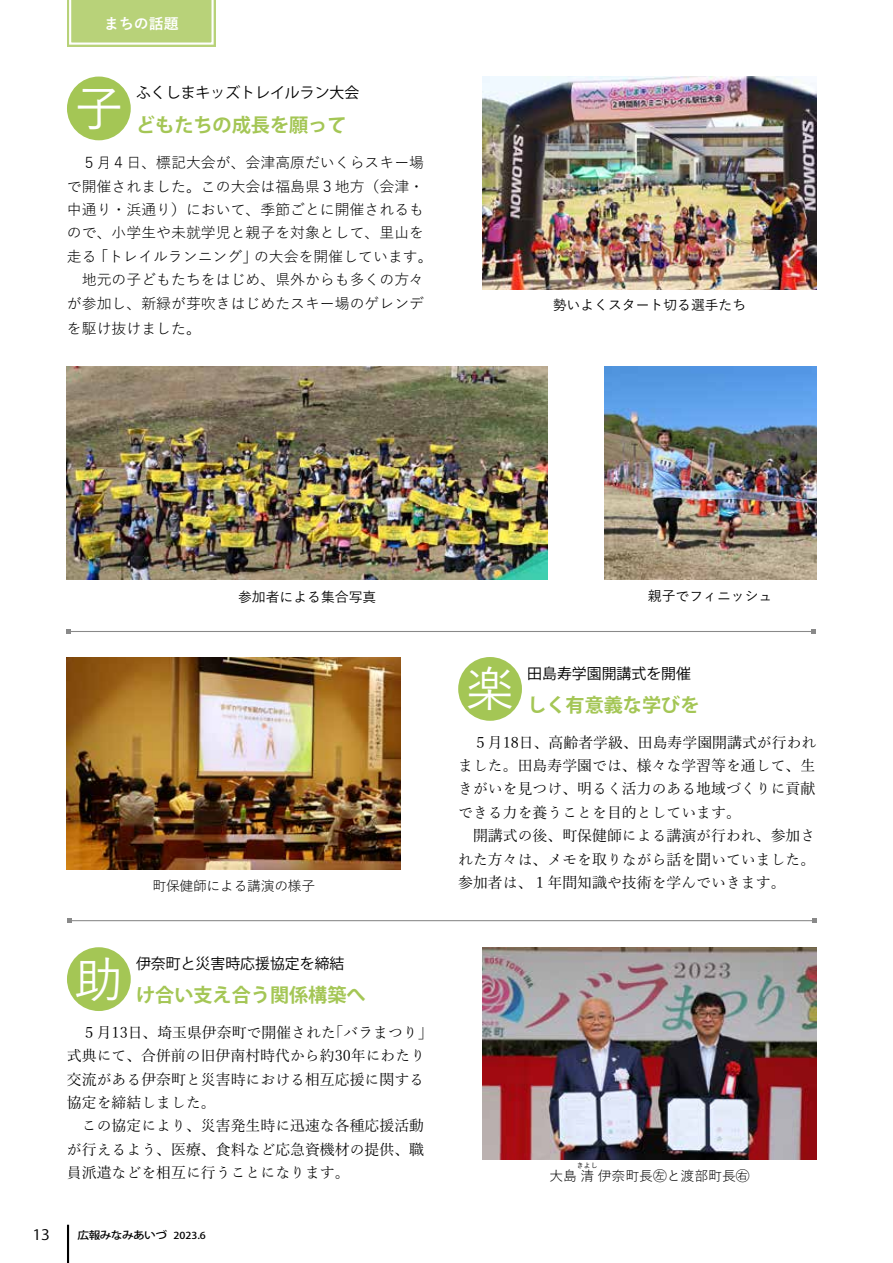
<style>
.page{position:relative;width:893px;height:1263px;background:#fff}
.page>*{position:absolute;margin:0;border:0;box-sizing:border-box;transform-origin:0 0}
.t1{font:500 48.9px "Yu Gothic";color:#fff}
.t2{font:700 19.2px "Koz Go Pro";color:#a4c655}
.t3{font:14.85px/23.4px "Yu Mincho";color:#000}
.t4{font:14.85px/23.4px "Yu Gothic";color:#000}
.t5{font:14.85px "Koz Go Pro";color:#000}
.t6{font:700 14.85px "Yu Gothic";color:#fff}
.t7{font:14.4px "Koz Go Pro";color:#000;scale:1.11 1}
.t8{font:500 13.8px "Yu Gothic";color:#000}
.t9{font:13.8px "Yu Gothic";color:#000}
.t10{font:13.8px "Yu Gothic";letter-spacing:-.02em;color:#000}
.t11{font:500 10.5px "Koz Go Pro";letter-spacing:-.05em;color:#000;scale:1.11 1}
.t12{font:500 9.6px "Koz Go Pro";color:#000;scale:1.11 1}
.t13{font:6.9px "Yu Gothic";color:#000}
</style>
<div class="page">
<hr style="left:67px;top:1225px;width:2px;height:38px;background:#000">
<svg style="left:67px;top:0;width:149px;height:47px;background:#bcd582"></svg>
<hr style="left:69px;top:920px;width:745px;height:1px;background:#898989">
<svg style="left:812px;top:918px;width:4px;height:5px"></svg>
<svg style="left:67px;top:918px;width:4px;height:5px"></svg>
<hr style="left:69px;top:631px;width:745px;height:1px;background:#898989">
<svg style="left:812px;top:629px;width:4px;height:5px"></svg>
<svg style="left:67px;top:629px;width:4px;height:5px"></svg>
<img style="left:483px;top:77px;width:333px;height:212px">
<div style="left:67px;top:77px;width:64px;height:63px;background:#a4c655;border-radius:50%"></div>
<img style="left:67px;top:367px;width:480px;height:212px">
<img style="left:605px;top:367px;width:211px;height:212px">
<div style="left:67px;top:947px;width:64px;height:64px;background:#a4c655;border-radius:50%"></div>
<img style="left:483px;top:947px;width:333px;height:213px">
<div style="left:458px;top:657px;width:64px;height:64px;background:#a4c655;border-radius:50%"></div>
<img style="left:67px;top:657px;width:334px;height:213px">
<p class="t6" style="left:104px;top:15px;width:76px">まちの話題</p>
<h1 class="t1" style="left:74px;top:64px;width:50px">子</h1>
<p class="t5" style="left:136px;top:83px;width:225px">ふくしまキッズトレイルラン大会</p>
<p class="t2" style="left:136px;top:112px;width:212px">どもたちの成長を願って</p>
<p class="t4" style="left:67px;top:149px;width:359px">　５月４日、標記大会が、会津高原だいくらスキー場</p>
<p class="t4" style="left:67px;top:173px;width:359px">で開催されました。この大会は福島県３地方（会津・</p>
<p class="t4" style="left:67px;top:196px;width:359px">中通り・浜通り）において、季節ごとに開催されるも</p>
<p class="t4" style="left:67px;top:219px;width:359px">ので、小学生や未就学児と親子を対象として、里山を</p>
<p class="t4" style="left:254px;top:243px;width:180px">の大会を開催しています。</p>
<p class="t4" style="left:94px;top:243px;width:165px">「トレイルランニング」</p>
<p class="t4" style="left:67px;top:243px;width:359px">走る<br>　地元の子どもたちをはじめ、県外からも多くの方々が参加し、新緑が芽吹きはじめたスキー場のゲレンデ</p>
<p class="t4" style="left:67px;top:315px;width:135px">を駆け抜けました。</p>
<p class="t8" style="left:553px;top:292px;width:195px">勢いよくスタート切る選手たち</p>
<p class="t8" style="left:238px;top:584px;width:140px">参加者による集合写真</p>
<p class="t10" style="left:152px;top:873px;width:164px">町保健師による講演の様子</p>
<h1 class="t1" style="left:74px;top:934px;width:50px">助</h1>
<p class="t5" style="left:136px;top:954px;width:210px">伊奈町と災害時応援協定を締結</p>
<p class="t2" style="left:136px;top:983px;width:231px">け合い支え合う関係構築へ</p>
<p class="t3" style="left:328px;top:1019px;width:106px">「バラまつり「</p>
<p class="t3" style="left:67px;top:1019px;width:360px">　５月13日、埼玉県伊奈町で開催された<br>式典にて、合併前の旧伊南村時代から約30年にわたり交流がある伊奈町と災害時における相互応援に関する協定を締結しました。<br>　この協定により、災害発生時に迅速な各種応援活動が行えるよう、医療、食料など応急資機材の提供、職員派遣などを相互に行うことになります。</p>
<p class="t7" style="left:32px;top:1226px;width:17px">13</p>
<p class="t11" style="left:78px;top:1228px;width:82px">広報みなみあいづ</p>
<p class="t12" style="left:173px;top:1229px;width:31px">2023.6</p>
<p class="t8" style="left:648px;top:583px;width:126px">親子でフィニッシュ</p>
<h1 class="t1" style="left:466px;top:644px;width:50px">楽</h1>
<p class="t5" style="left:527px;top:663px;width:165px">田島寿学園開講式を開催</p>
<p class="t2" style="left:527px;top:693px;width:174px">しく有意義な学びを</p>
<p class="t3" style="left:458px;top:729px;width:360px">　５月18日、高齢者学級、田島寿学園開講式が行われました。田島寿学園では、様々な学習等を通して、生きがいを見つけ、明るく活力のある地域づくりに貢献できる力を養うことを目的としています。<br>　開講式の後、町保健師による講演が行われ、参加された方々は、メモを取りながら話を聞いていました。参加者は、１年間知識や技術を学んでいきます。</p>
<p class="t13" style="left:577px;top:1159px;width:22px">きよし</p>
<p class="t9" style="left:549px;top:1163px;width:202px">大島清伊奈町長㊧と渡部町長㊨</p>
</div>
